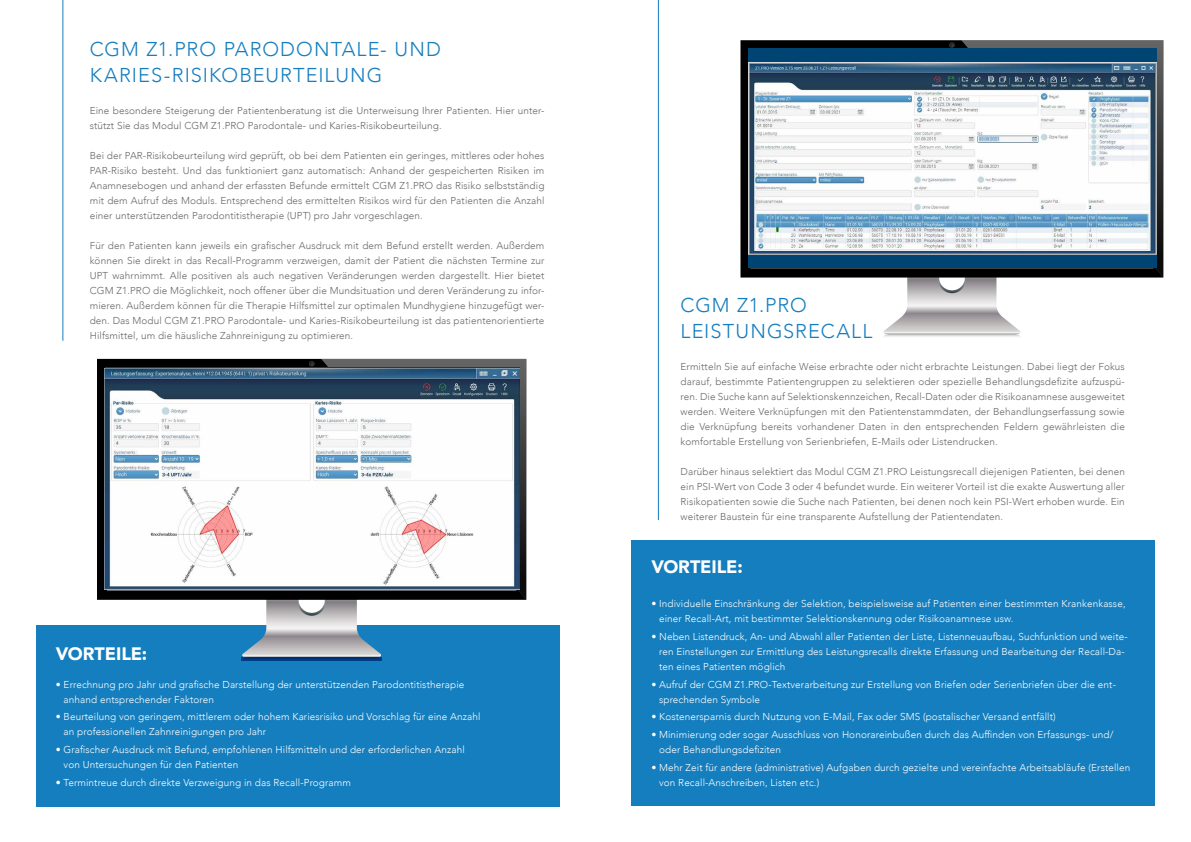
<style>
.page{position:relative;width:1191px;height:842px;background:#fff}
.page>*{position:absolute;margin:0;border:0;box-sizing:border-box;transform-origin:0 0}
.t1{font:300 20px/26px "Avenir";letter-spacing:.05em;color:#157ebe}
.t2{font:900 18px "Avenir";letter-spacing:-.005em;color:#fff}
.t3{font:300 10px/15px "Avenir";letter-spacing:.01em;color:#686867;text-align:justify}
.t4{font:300 10px/15px "Avenir";letter-spacing:.01em;color:#fff}
.s1{font-weight:400}
</style>
<div class="page">
<div style="left:36px;top:625px;width:523px;height:182px;background:#157ebe"></div>
<hr style="left:658px;top:0;width:1px;height:520px;background:#157ebe">
<hr style="left:62px;top:0;width:1px;height:341px;background:#157ebe">
<div style="left:631px;top:540px;width:524px;height:266px;background:#157ebe"></div>
<svg style="left:242px;top:600px;width:140px;height:61px"></svg>
<div style="left:299px;top:587px;width:26px;height:26px;background:#fff;border-radius:50%"></div>
<svg style="left:97px;top:359px;width:224px;height:241px;background:#0e1113"></svg>
<svg style="left:321px;top:359px;width:205px;height:241px;background:#34383b"></svg>
<svg style="left:309px;top:361px;width:5px;height:5px"></svg>
<img style="left:105px;top:368px;width:414px;height:221px">
<svg style="left:883px;top:278px;width:137px;height:59px"></svg>
<div style="left:939px;top:265px;width:26px;height:25px;background:#fff;border-radius:50%"></div>
<svg style="left:740px;top:40px;width:423px;height:238px;background:#101314"></svg>
<svg style="left:961px;top:40px;width:202px;height:237px;background:#35383a"></svg>
<svg style="left:949px;top:43px;width:5px;height:4px"></svg>
<div style="left:748px;top:49px;width:408px;height:219px;background:#004474"></div>
<img style="left:748px;top:62px;width:408px;height:192px">
<h1 class="t1" style="left:90px;top:36px;width:352px">CGM Z1.PRO PARODONTALE- UND<br>KARIES-RISIKOBEURTEILUNG</h1>
<p class="t3" style="left:90px;top:103px;width:456px">Eine besondere Steigerung der Patientenberatung ist die Unterweisung Ihrer Patienten. Hier unter&shy;stützt Sie das Modul CGM Z1.PRO Parodontale- und Karies-Risikobeurteilung.</p>
<p class="t3" style="left:90px;top:148px;width:456px">Bei der PAR-Risikobeurteilung wird geprüft, ob bei dem Patienten ein geringes, mittleres oder hohes PAR-Risiko besteht. Und das funktioniert ganz automatisch: Anhand der gespeicherten Risiken im Anamnesebogen und anhand der erfassten Befunde ermittelt CGM Z1.PRO das Risiko selbstständig mit dem Aufruf des Moduls. Entsprechend des ermittelten Risikos wird für den Patienten die Anzahl einer unterstützenden Parodontitistherapie (UPT) pro Jahr vorgeschlagen.</p>
<p class="t3" style="left:90px;top:238px;width:456px">Für den Patienten kann jeweils ein grafischer Ausdruck mit dem Befund erstellt werden. Außerdem können Sie direkt in das Recall-Programm verzweigen, damit der Patient die nächsten Termine zur UPT wahrnimmt. Alle positiven als auch negativen Veränderungen werden dargestellt. Hier bietet CGM Z1.PRO die Möglichkeit, noch offener über die Mundsituation und deren Veränderung zu infor&shy;mieren. Außerdem können für die Therapie Hilfsmittel zur optimalen Mundhygiene hinzugefügt wer&shy;den. Das Modul CGM Z1.PRO Parodontale- und Karies-Risikobeurteilung ist das patientenorientierte Hilfsmittel, um die häusliche Zahnreinigung zu optimieren.</p>
<h2 class="t2" style="left:56px;top:638px;width:93px">VORTEILE:</h2>
<p class="t4" style="left:64px;top:677px;width:402px;text-indent:-8px"><span class="s1">•</span> Errechnung pro Jahr und grafische Darstellung der unterstützenden Parodontitistherapie anhand entsprechender Faktoren</p>
<p class="t4" style="left:64px;top:709px;width:418px;text-indent:-8px"><span class="s1">•</span> Beurteilung von geringem, mittlerem oder hohem Kariesrisiko und Vorschlag für eine Anzahl an professionellen Zahnreinigungen pro Jahr</p>
<p class="t4" style="left:64px;top:742px;width:402px;text-indent:-8px"><span class="s1">•</span> Grafischer Ausdruck mit Befund, empfohlenen Hilfsmitteln und der erforderlichen Anzahl von Untersuchungen für den Patienten</p>
<p class="t4" style="left:56px;top:775px;width:297px"><span class="s1">•</span> Termintreue durch direkte Verzweigung in das Recall-Programm</p>
<h1 class="t1" style="left:680px;top:292px;width:193px">CGM Z1.PRO<br>LEISTUNGSRECALL</h1>
<p class="t3" style="left:680px;top:359px;width:446px">Ermitteln Sie auf einfache Weise erbrachte oder nicht erbrachte Leistungen. Dabei liegt der Fokus darauf, bestimmte Patientengruppen zu selektieren oder spezielle Behandlungsdefizite aufzuspü&shy;ren. Die Suche kann auf Selektionskennzeichen, Recall-Daten oder die Risikoanamnese ausgeweitet werden. Weitere Verknüpfungen mit den Patientenstammdaten, der Behandlungserfassung sowie die Verknüpfung bereits vorhandener Daten in den entsprechenden Feldern gewährleisten die komfortable Erstellung von Serienbriefen, E-Mails oder Listendrucken.</p>
<p class="t3" style="left:680px;top:464px;width:446px">Darüber hinaus selektiert das Modul CGM Z1.PRO Leistungsrecall diejenigen Patienten, bei denen ein PSI-Wert von Code 3 oder 4 befundet wurde. Ein weiterer Vorteil ist die exakte Auswertung aller Risikopatienten sowie die Suche nach Patienten, bei denen noch kein PSI-Wert erhoben wurde. Ein weiterer Baustein für eine transparente Aufstellung der Patientendaten.</p>
<h2 class="t2" style="left:651px;top:551px;width:93px">VORTEILE:</h2>
<p class="t4" style="left:659px;top:596px;width:468px;text-indent:-8px"><span class="s1">•</span> Individuelle Einschränkung der Selektion, beispielsweise auf Patienten einer bestimmten Krankenkasse, einer Recall-Art, mit bestimmter Selektionskennung oder Risikoanamnese usw.</p>
<p class="t4" style="left:659px;top:629px;width:470px;text-indent:-8px"><span class="s1">•</span> Neben Listendruck, An- und Abwahl aller Patienten der Liste, Listenneuaufbau, Suchfunktion und weite&shy;ren Einstellungen zur Ermittlung des Leistungsrecalls direkte Erfassung und Bearbeitung der Recall-Da&shy;ten eines Patienten möglich</p>
<p class="t4" style="left:659px;top:677px;width:458px;text-indent:-8px"><span class="s1">•</span> Aufruf der CGM Z1.PRO-Textverarbeitung zur Erstellung von Briefen oder Serienbriefen über die ent&shy;sprechenden Symbole</p>
<p class="t4" style="left:651px;top:709px;width:406px"><span class="s1">•</span> Kostenersparnis durch Nutzung von E-Mail, Fax oder SMS (postalischer Versand entfällt)</p>
<p class="t4" style="left:659px;top:727px;width:456px;text-indent:-8px"><span class="s1">•</span> Minimierung oder sogar Ausschluss von Honorareinbußen durch das Auffinden von Erfassungs- und/ oder Behandlungsdefiziten</p>
<p class="t4" style="left:659px;top:760px;width:473px;text-indent:-8px"><span class="s1">•</span> Mehr Zeit für andere (administrative) Aufgaben durch gezielte und vereinfachte Arbeitsabläufe (Erstellen von Recall-Anschreiben, Listen etc.)</p>
</div>
